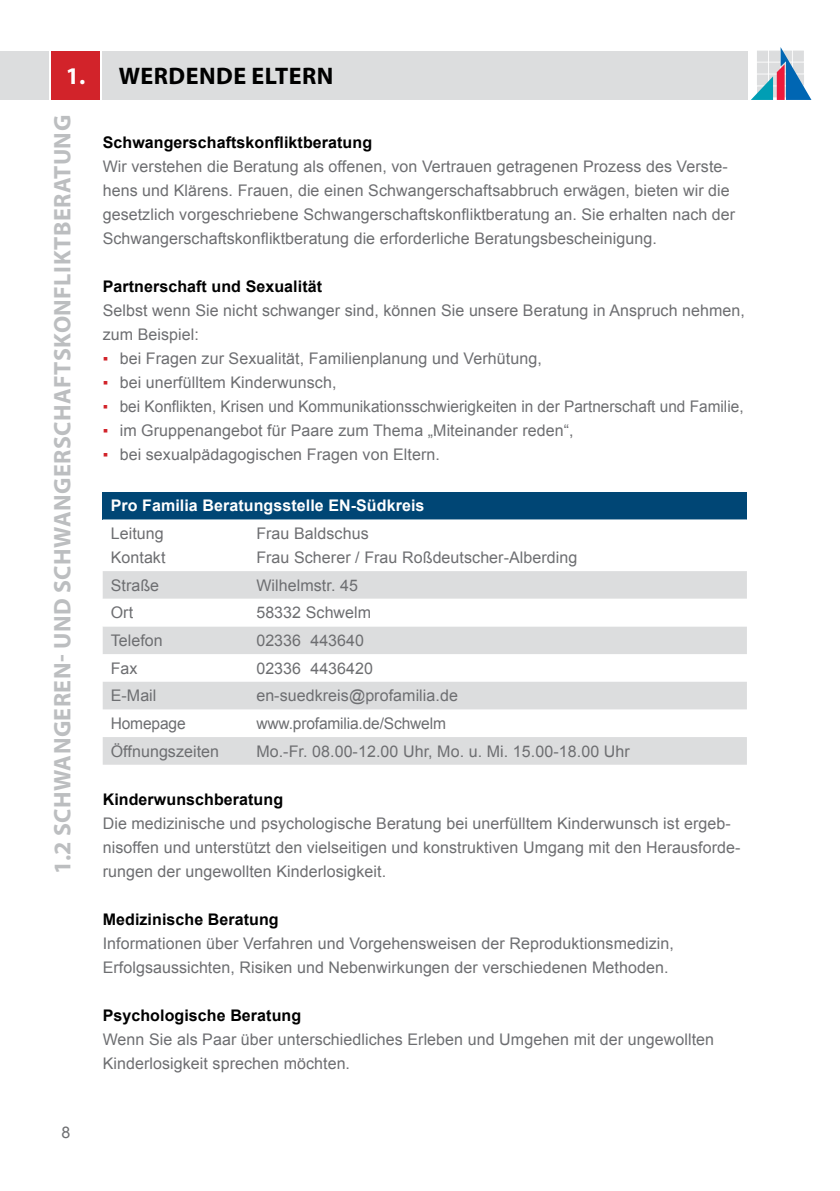
<style>
.page{position:relative;width:840px;height:1191px;background:#fff}
.page>*{position:absolute;margin:0;border:0;box-sizing:border-box;transform-origin:0 0}
.t1{font:700 24px "Myriad Pro";letter-spacing:.02em;color:#bcbec0}
.t2{font:700 24px "Myriad Pro";letter-spacing:.02em;color:#000}
.t3{font:700 24px "Myriad Pro";color:#fff}
.t4{font:16px/24px "Arial";letter-spacing:.005em;color:#6d6e71}
.t5{font:700 16px "Arial";letter-spacing:.005em;color:#000}
.t6{font:16px "Arial";letter-spacing:.005em;color:#6d6e71;scale:.96 1}
.t7{font:700 16px "Arial";letter-spacing:.005em;color:#fff}
.s1{font-family:"Verdana";color:#d2232a}
</style>
<div class="page">
<svg style="left:751px;top:47px;width:60px;height:53px"></svg>
<div style="left:0;top:51px;width:48px;height:49px;background:#dcddde"></div>
<div style="left:51px;top:51px;width:49px;height:49px;background:#d2232a"></div>
<div style="left:103px;top:51px;width:644px;height:49px;background:#dcddde"></div>
<div style="left:103px;top:492px;width:643px;height:27px;background:#004675"></div>
<svg style="left:103px;top:519px;width:643px;height:1px"></svg>
<svg style="left:103px;top:571px;width:643px;height:193px;fill:#dcddde"></svg>
<svg style="left:103px;top:599px;width:643px;height:27px"></svg>
<h1 class="t3" style="left:66px;top:61px;width:21px">1.</h1>
<h1 class="t1" style="left:47px;top:874px;width:761px;rotate:-90deg">1.2 SCHWANGEREN- UND SCHWANGERSCHAFTSKONFLIKTBERATUNG</h1>
<h1 class="t2" style="left:119px;top:61px;width:216px">WERDENDE ELTERN</h1>
<p class="t5" style="left:103px;top:131px;width:271px">Schwangerschaftskonfliktberatung</p>
<p class="t4" style="left:103px;top:154px;width:633px">Wir verstehen die Beratung als offenen, von Vertrauen getragenen Prozess des Verste&shy;hens und Klärens. Frauen, die einen Schwangerschaftsabbruch erwägen, bieten wir die gesetzlich vorgeschriebene Schwangerschaftskonfliktberatung an. Sie erhalten nach der Schwangerschaftskonfliktberatung die erforderliche Beratungsbescheinigung.</p>
<p class="t5" style="left:103px;top:275px;width:221px">Partnerschaft und Sexualität</p>
<p class="t4" style="left:103px;top:298px;width:643px">Selbst wenn Sie nicht schwanger sind, können Sie unsere Beratung in Anspruch nehmen, zum Beispiel:</p>
<p class="t4" style="left:103px;top:346px;width:440px"><span class="s1">▪</span> bei Fragen zur Sexualität, Familienplanung und Verhütung,</p>
<p class="t4" style="left:103px;top:370px;width:235px"><span class="s1">▪</span> bei unerfülltem Kinderwunsch,</p>
<p class="t6" style="left:103px;top:396px;width:668px"><span class="s1">▪</span> bei Konflikten, Krisen und Kommunikationsschwierigkeiten in der Partnerschaft und Familie,</p>
<p class="t4" style="left:103px;top:418px;width:472px"><span class="s1">▪</span> im Gruppenangebot für Paare zum Thema „Miteinander reden“,</p>
<p class="t4" style="left:103px;top:442px;width:338px"><span class="s1">▪</span> bei sexualpädagogischen Fragen von Eltern.</p>
<p class="t7" style="left:111px;top:495px;width:315px">Pro Familia Beratungsstelle EN-Südkreis</p>
<p class="t4" style="left:111px;top:521px;width:56px">Leitung<br>Kontakt</p>
<p class="t4" style="left:256px;top:521px;width:322px">Frau Baldschus<br>Frau Scherer / Frau Roßdeutscher-Alberding</p>
<p class="t4" style="left:111px;top:573px;width:50px">Straße</p>
<p class="t4" style="left:256px;top:573px;width:103px">Wilhelmstr. 45</p>
<p class="t4" style="left:111px;top:601px;width:24px">Ort</p>
<p class="t4" style="left:256px;top:601px;width:116px">58332 Schwelm</p>
<p class="t4" style="left:111px;top:628px;width:54px">Telefon</p>
<p class="t4" style="left:256px;top:628px;width:109px">02336 443640</p>
<p class="t4" style="left:111px;top:656px;width:28px">Fax</p>
<p class="t4" style="left:256px;top:656px;width:118px">02336 4436420</p>
<p class="t4" style="left:111px;top:684px;width:47px">E-Mail</p>
<p class="t4" style="left:256px;top:684px;width:203px">en-suedkreis@profamilia.de</p>
<p class="t4" style="left:111px;top:711px;width:76px">Homepage</p>
<p class="t4" style="left:256px;top:711px;width:191px">www.profamilia.de/Schwelm</p>
<p class="t4" style="left:111px;top:739px;width:110px">Öffnungszeiten</p>
<p class="t4" style="left:256px;top:739px;width:375px">Mo.-Fr. 08.00-12.00 Uhr, Mo. u. Mi. 15.00-18.00 Uhr</p>
<p class="t5" style="left:103px;top:788px;width:182px">Kinderwunschberatung</p>
<p class="t4" style="left:103px;top:811px;width:639px">Die medizinische und psychologische Beratung bei unerfülltem Kinderwunsch ist ergeb&shy;nisoffen und unterstützt den vielseitigen und konstruktiven Umgang mit den Herausforde&shy;rungen der ungewollten Kinderlosigkeit.</p>
<p class="t5" style="left:103px;top:908px;width:177px">Medizinische Beratung</p>
<p class="t4" style="left:103px;top:931px;width:572px">Informationen über Verfahren und Vorgehensweisen der Reproduktionsmedizin,<br>Erfolgsaussichten, Risiken und Nebenwirkungen der verschiedenen Methoden.</p>
<p class="t5" style="left:103px;top:1004px;width:200px">Psychologische Beratung</p>
<p class="t4" style="left:103px;top:1027px;width:612px">Wenn Sie als Paar über unterschiedliches Erleben und Umgehen mit der ungewollten<br>Kinderlosigkeit sprechen möchten.</p>
<p class="t4" style="left:61px;top:1121px;width:10px">8</p>
</div>
